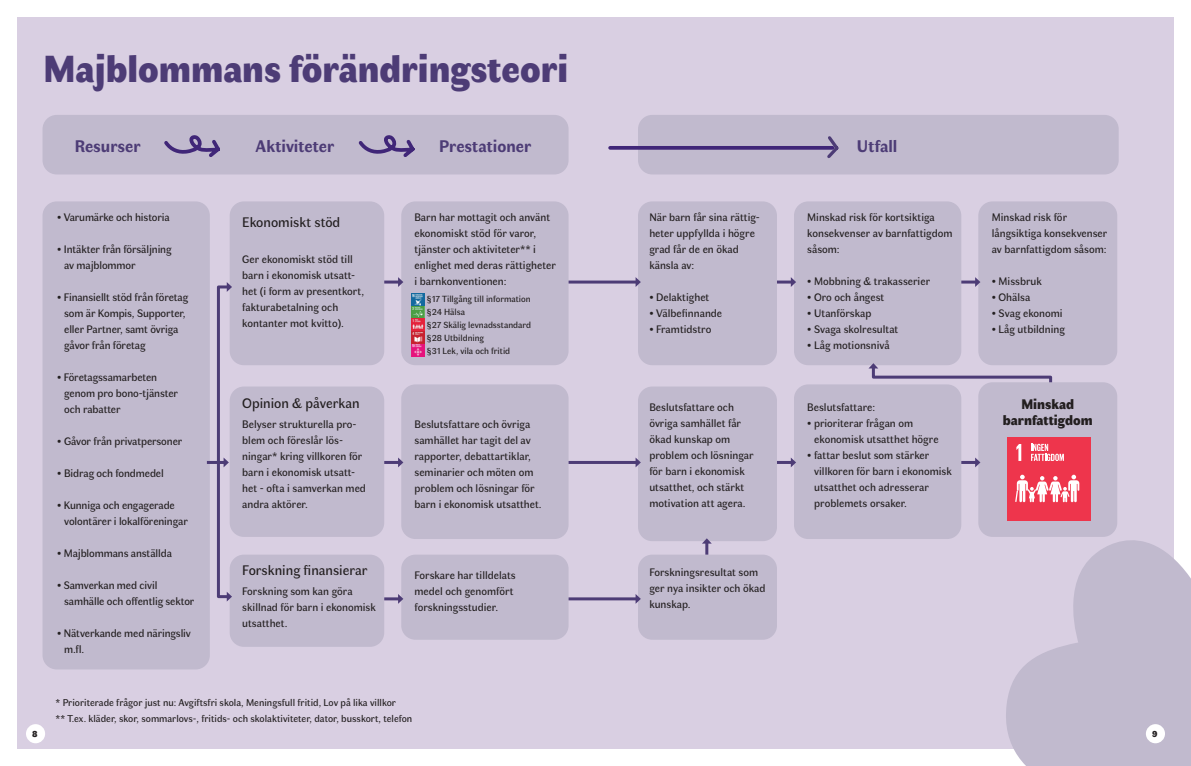
<style>
.page{position:relative;width:1191px;height:766px;background:#fff}
.page>*{position:absolute;margin:0;border:0;box-sizing:border-box;transform-origin:0 0}
.t1{font:900 38px "Faune Display";color:#4d3c76}
.t2{font:700 17px "Faune Text";color:#4d3c76}
.t3{font:14px "Faune Text";color:#231f20}
.t4{font:900 14px "Faune Display";color:#231f20}
.t5{font:11px/16px "Faune Text";color:#231f20}
.t6{font:10px "Faune Text";color:#231f20}
.t7{font:9px "Faune Text";color:#231f20}
.t8{font:900 9px "Faune Display";color:#231f20}
</style>
<div class="page">
<div style="left:17px;top:17px;width:1157px;height:731px;background:#d9cfe2"></div>
<div style="left:43px;top:201px;width:167px;height:468px;background:#c1bace;border-radius:14px"></div>
<div style="left:638px;top:115px;width:480px;height:59px;background:#c1bace;border-radius:14px"></div>
<div style="left:43px;top:115px;width:525px;height:59px;background:#c1bace;border-radius:14px"></div>
<div style="left:230px;top:201px;width:154px;height:164px;background:#c1bace;border-radius:14px"></div>
<div style="left:230px;top:386px;width:154px;height:150px;background:#c1bace;border-radius:14px"></div>
<div style="left:230px;top:554px;width:154px;height:92px;background:#c1bace;border-radius:14px"></div>
<div style="left:638px;top:201px;width:139px;height:164px;background:#c1bace;border-radius:14px"></div>
<div style="left:638px;top:386px;width:139px;height:155px;background:#c1bace;border-radius:14px"></div>
<div style="left:638px;top:554px;width:139px;height:85px;background:#c1bace;border-radius:14px"></div>
<div style="left:978px;top:201px;width:139px;height:164px;background:#c1bace;border-radius:14px"></div>
<div style="left:978px;top:382px;width:139px;height:154px;background:#c1bace;border-radius:14px"></div>
<div style="left:401px;top:201px;width:167px;height:164px;background:#c1bace;border-radius:14px"></div>
<div style="left:401px;top:384px;width:167px;height:155px;background:#c1bace;border-radius:14px"></div>
<div style="left:401px;top:554px;width:167px;height:85px;background:#c1bace;border-radius:14px"></div>
<div style="left:794px;top:384px;width:167px;height:155px;background:#c1bace;border-radius:14px"></div>
<div style="left:794px;top:201px;width:167px;height:164px;background:#c1bace;border-radius:14px"></div>
<svg style="left:358px;top:135px;width:57px;height:22px"></svg>
<svg style="left:164px;top:135px;width:56px;height:22px"></svg>
<svg style="left:411px;top:293px;width:13px;height:63px"></svg>
<div style="left:217px;top:285px;width:12px;height:313px;border:3px solid #4d3c76"></div>
<svg style="left:227px;top:282px;width:5px;height:10px"></svg>
<svg style="left:227px;top:591px;width:5px;height:10px"></svg>
<hr style="left:384px;top:280px;width:15px;height:3px;background:#4d3c76">
<svg style="left:398px;top:277px;width:5px;height:10px"></svg>
<hr style="left:777px;top:280px;width:15px;height:3px;background:#4d3c76">
<svg style="left:791px;top:277px;width:5px;height:10px"></svg>
<hr style="left:961px;top:280px;width:15px;height:3px;background:#4d3c76">
<svg style="left:975px;top:277px;width:5px;height:10px"></svg>
<hr style="left:568px;top:280px;width:69px;height:3px;background:#4d3c76">
<svg style="left:635px;top:277px;width:6px;height:10px"></svg>
<hr style="left:384px;top:597px;width:15px;height:3px;background:#4d3c76">
<svg style="left:398px;top:594px;width:5px;height:9px"></svg>
<hr style="left:568px;top:597px;width:69px;height:3px;background:#4d3c76">
<svg style="left:635px;top:594px;width:6px;height:9px"></svg>
<hr style="left:384px;top:461px;width:15px;height:3px;background:#4d3c76">
<svg style="left:398px;top:457px;width:5px;height:10px"></svg>
<hr style="left:777px;top:461px;width:15px;height:3px;background:#4d3c76">
<svg style="left:791px;top:458px;width:5px;height:9px"></svg>
<hr style="left:961px;top:461px;width:15px;height:3px;background:#4d3c76">
<svg style="left:975px;top:457px;width:5px;height:10px"></svg>
<hr style="left:568px;top:461px;width:69px;height:3px;background:#4d3c76">
<svg style="left:635px;top:457px;width:6px;height:10px"></svg>
<hr style="left:207px;top:461px;width:18px;height:3px;background:#4d3c76">
<svg style="left:224px;top:457px;width:5px;height:10px"></svg>
<svg style="left:868px;top:363px;width:185px;height:22px"></svg>
<svg style="left:610px;top:146px;width:214px;height:4px"></svg>
<svg style="left:824px;top:136px;width:15px;height:22px"></svg>
<div style="left:26px;top:724px;width:19px;height:19px;background:#fff;border-radius:50%"></div>
<svg style="left:995px;top:501px;width:196px;height:264px;fill:#c1bace"></svg>
<div style="left:1145px;top:724px;width:20px;height:19px;background:#fff;border-radius:50%"></div>
<svg style="left:702px;top:538px;width:9px;height:16px"></svg>
<div style="left:1006px;top:437px;width:84px;height:83px;background:#ee354c"></div>
<svg style="left:1016px;top:444px;width:5px;height:17px"></svg>
<svg style="left:1015px;top:474px;width:64px;height:28px"></svg>
<svg style="left:1031px;top:443px;width:33px;height:18px"></svg>
<p class="t1" style="left:43px;top:41px;width:526px">Majblommans förändringsteori</p>
<p class="t2" style="left:75px;top:134px;width:67px">Resurser</p>
<p class="t5" style="left:57px;top:209px;width:114px">• Varumärke och historia</p>
<p class="t5" style="left:57px;top:241px;width:116px">• Intäkter från försäljning</p>
<p class="t5" style="left:64px;top:257px;width:73px">av majblommor</p>
<p class="t5" style="left:64px;top:289px;width:126px;text-indent:-7px">• Finansiellt stöd från företag som är Kompis, Supporter, eller Partner, samt övriga gåvor från företag</p>
<p class="t5" style="left:57px;top:369px;width:101px">• Företagssamarbeten</p>
<p class="t5" style="left:64px;top:385px;width:115px">genom pro bono-tjänster och rabatter</p>
<p class="t5" style="left:57px;top:433px;width:127px">• Gåvor från privatpersoner</p>
<p class="t5" style="left:57px;top:465px;width:108px">• Bidrag och fondmedel</p>
<p class="t5" style="left:64px;top:497px;width:125px;text-indent:-7px">• Kunniga och engagerade volontärer i lokalföreningar</p>
<p class="t5" style="left:57px;top:545px;width:116px">• Majblommans anställda</p>
<p class="t5" style="left:57px;top:577px;width:102px">• Samverkan med civil</p>
<p class="t5" style="left:64px;top:593px;width:132px">samhälle och offentlig sektor</p>
<p class="t5" style="left:64px;top:625px;width:128px;text-indent:-7px">• Nätverkande med näringsliv m.fl.</p>
<p class="t2" style="left:255px;top:134px;width:80px">Aktiviteter</p>
<p class="t2" style="left:439px;top:134px;width:94px">Prestationer</p>
<p class="t2" style="left:857px;top:134px;width:42px">Utfall</p>
<p class="t3" style="left:242px;top:213px;width:100px">Ekonomiskt stöd</p>
<p class="t5" style="left:242px;top:251px;width:123px">Ger ekonomiskt stöd till barn i ekonomisk utsatt&shy;het (i form av presentkort, fakturabetalning och kontanter mot kvitto).</p>
<p class="t3" style="left:242px;top:394px;width:119px">Opinion &amp; påverkan</p>
<p class="t5" style="left:242px;top:416px;width:125px">Belyser strukturella pro&shy;blem och föreslår lös&shy;ningar* kring villkoren för barn i ekonomisk utsatt&shy;het - ofta i samverkan med andra aktörer.</p>
<p class="t3" style="left:242px;top:560px;width:127px">Forskning finansierar</p>
<p class="t5" style="left:242px;top:582px;width:135px">Forskning som kan göra skillnad för barn i ekonomisk utsatthet.</p>
<p class="t5" style="left:414px;top:209px;width:137px">Barn har mottagit och använt ekonomiskt stöd för varor,</p>
<p class="t5" style="left:414px;top:241px;width:123px">tjänster och aktiviteter** i</p>
<p class="t5" style="left:414px;top:257px;width:143px">enlighet med deras rättigheter</p>
<p class="t5" style="left:414px;top:273px;width:94px">i barnkonventionen:</p>
<p class="t7" style="left:427px;top:293px;width:105px">§17 Tillgång till information</p>
<p class="t7" style="left:427px;top:306px;width:40px">§24 Hälsa</p>
<p class="t7" style="left:427px;top:319px;width:106px">§27 Skälig levnadsstandard</p>
<p class="t7" style="left:427px;top:332px;width:59px">§28 Utbildning</p>
<p class="t7" style="left:427px;top:345px;width:85px">§31 Lek, vila och fritid</p>
<p class="t5" style="left:414px;top:415px;width:117px">Beslutsfattare och övriga</p>
<p class="t5" style="left:414px;top:431px;width:118px">samhället har tagit del av</p>
<p class="t5" style="left:414px;top:447px;width:118px">rapporter, debattartiklar,</p>
<p class="t5" style="left:414px;top:463px;width:120px">seminarier och möten om</p>
<p class="t5" style="left:414px;top:479px;width:122px">problem och lösningar för</p>
<p class="t5" style="left:414px;top:495px;width:129px">barn i ekonomisk utsatthet.</p>
<p class="t5" style="left:414px;top:567px;width:103px">Forskare har tilldelats</p>
<p class="t5" style="left:414px;top:583px;width:101px">medel och genomfört</p>
<p class="t5" style="left:414px;top:599px;width:85px">forskningsstudier.</p>
<p class="t5" style="left:649px;top:209px;width:112px">När barn får sina rättig&shy;heter uppfyllda i högre grad får de en ökad känsla av:</p>
<p class="t5" style="left:649px;top:289px;width:62px">• Delaktighet</p>
<p class="t5" style="left:649px;top:305px;width:74px">• Välbefinnande</p>
<p class="t5" style="left:649px;top:321px;width:64px">• Framtidstro</p>
<p class="t5" style="left:649px;top:398px;width:86px">Beslutsfattare och</p>
<p class="t5" style="left:649px;top:414px;width:93px">övriga samhället får ökad kunskap om</p>
<p class="t5" style="left:649px;top:446px;width:106px">problem och lösningar för barn i ekonomisk utsatthet, och stärkt motivation att agera.</p>
<p class="t5" style="left:649px;top:563px;width:118px">Forskningsresultat som ger nya insikter och ökad kunskap.</p>
<p class="t5" style="left:807px;top:209px;width:147px">Minskad risk för kortsiktiga konsekvenser av barnfattigdom såsom:</p>
<p class="t5" style="left:807px;top:273px;width:124px">• Mobbning &amp; trakasserier</p>
<p class="t5" style="left:807px;top:289px;width:79px">• Oro och ångest</p>
<p class="t5" style="left:807px;top:305px;width:66px">• Utanförskap</p>
<p class="t5" style="left:807px;top:321px;width:93px">• Svaga skolresultat</p>
<p class="t5" style="left:807px;top:337px;width:84px">• Låg motionsnivå</p>
<p class="t5" style="left:807px;top:398px;width:70px">Beslutsfattare:</p>
<p class="t5" style="left:807px;top:414px;width:107px">• prioriterar frågan om</p>
<p class="t5" style="left:814px;top:430px;width:126px">ekonomisk utsatthet högre</p>
<p class="t5" style="left:807px;top:446px;width:124px">• fattar beslut som stärker</p>
<p class="t5" style="left:814px;top:462px;width:139px">villkoren för barn i ekonomisk utsatthet och adresserar</p>
<p class="t5" style="left:814px;top:494px;width:94px">problemets orsaker.</p>
<p class="t6" style="left:56px;top:695px;width:342px">* Prioriterade frågor just nu: Avgiftsfri skola, Meningsfull fritid, Lov på lika villkor</p>
<p class="t6" style="left:56px;top:711px;width:358px">** T.ex. kläder, skor, sommarlovs-, fritids- och skolaktiviteter, dator, busskort, telefon</p>
<p class="t5" style="left:991px;top:209px;width:77px">Minskad risk för</p>
<p class="t5" style="left:991px;top:225px;width:117px">långsiktiga konsekvenser</p>
<p class="t5" style="left:991px;top:241px;width:116px">av barnfattigdom såsom:</p>
<p class="t5" style="left:991px;top:273px;width:52px">• Missbruk</p>
<p class="t5" style="left:991px;top:289px;width:40px">• Ohälsa</p>
<p class="t5" style="left:991px;top:305px;width:72px">• Svag ekonomi</p>
<p class="t5" style="left:991px;top:321px;width:75px">• Låg utbildning</p>
<p class="t4" style="left:1021px;top:393px;width:54px">Minskad</p>
<p class="t4" style="left:1003px;top:409px;width:91px">barnfattigdom</p>
<p class="t8" style="left:32px;top:727px;width:7px">8</p>
<p class="t8" style="left:1152px;top:727px;width:7px">9</p>
</div>
